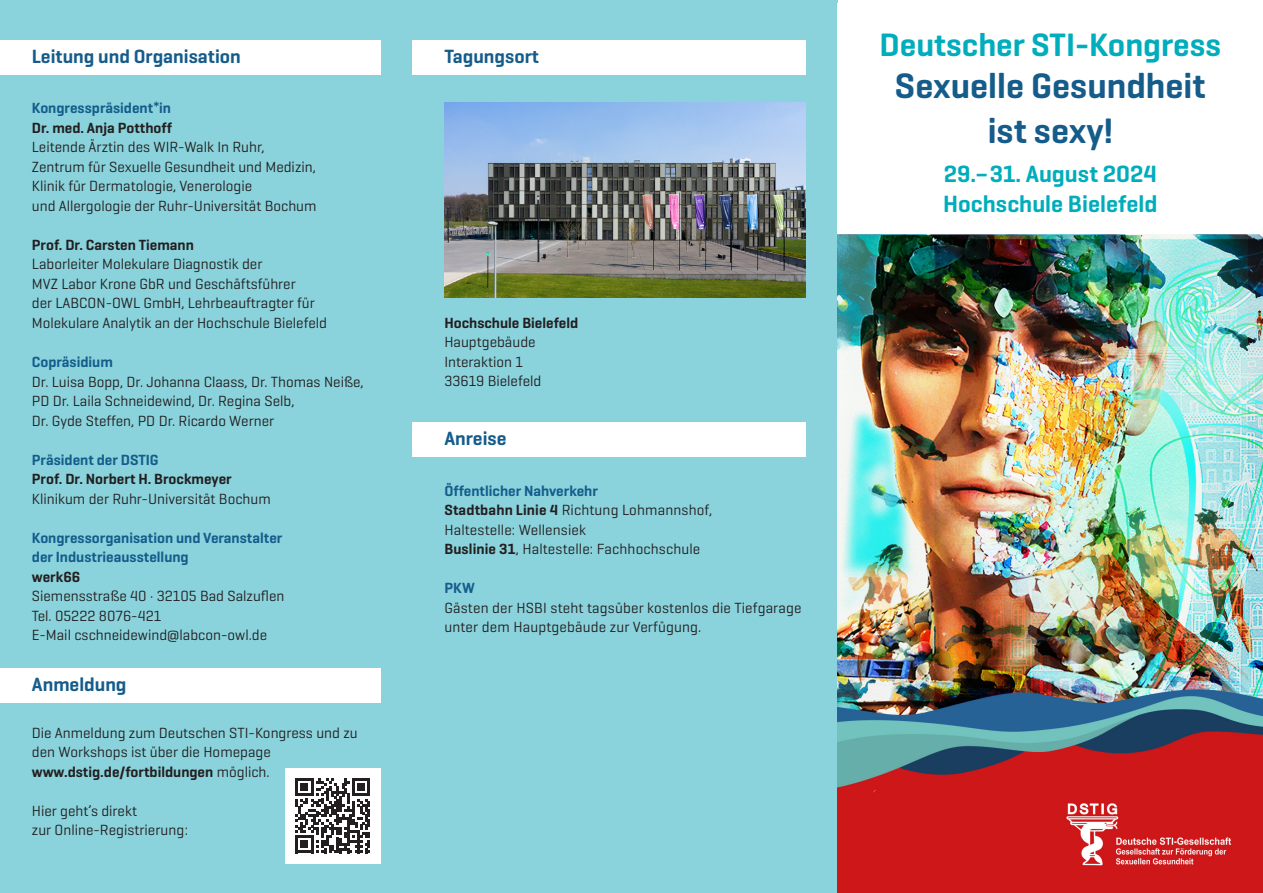
<style>
.page{position:relative;width:1263px;height:893px;background:#fff}
.page>*{position:absolute;margin:0;border:0;box-sizing:border-box;transform-origin:0 0}
.t1{font:600 36px "Geogrotesque";color:#155c8b}
.t2{font:600 33px "Geogrotesque";color:#00adbc}
.t3{font:600 24px "Geogrotesque";color:#00adbc}
.t4{font:600 19.5px "Geogrotesque";color:#155c8b}
.t5{font:15px/19.5px "Geogrotesque";color:#231f20}
.t6{font:600 15px/19.5px "Geogrotesque";color:#155c8b}
.t7{font:600 15px "Geogrotesque";color:#231f20}
.s1{font-weight:600}
</style>
<div class="page">
<div style="left:0;top:0;width:838px;height:893px;background:#8ad3dc"></div>
<img style="left:838px;top:234px;width:425px;height:659px">
<img style="left:444px;top:102px;width:362px;height:196px">
<div style="left:0;top:40px;width:381px;height:34px;background:#fff"></div>
<div style="left:412px;top:40px;width:394px;height:34px;background:#fff"></div>
<div style="left:412px;top:423px;width:394px;height:34px;background:#fff"></div>
<div style="left:285px;top:768px;width:96px;height:95px;background:#fff"></div>
<svg style="left:295px;top:778px;width:75px;height:75px"></svg>
<div style="left:0;top:669px;width:381px;height:34px;background:#fff"></div>
<p class="t4" style="left:32px;top:44px;width:210px">Leitung und Organisation</p>
<p class="t4" style="left:444px;top:44px;width:96px">Tagungsort</p>
<p class="t6" style="left:32px;top:98px;width:141px">Kongresspräsident<sup>*</sup>in</p>
<p class="t7" style="left:32px;top:118px;width:142px">Dr. med. Anja Potthoff</p>
<p class="t5" style="left:32px;top:137px;width:285px">Leitende Ärztin des WIR-Walk In Ruhr,<br>Zentrum für Sexuelle Gesundheit und Medizin,</p>
<p class="t5" style="left:32px;top:176px;width:286px">Klinik für Dermatologie, Venerologie<br>und Allergologie der Ruhr-Universität Bochum</p>
<p class="t7" style="left:32px;top:235px;width:163px">Prof. Dr. Carsten Tiemann</p>
<p class="t5" style="left:32px;top:254px;width:284px">Laborleiter Molekulare Diagnostik der<br>MVZ Labor Krone GbR und Geschäftsführer der LABCON-OWL GmbH, Lehrbeauftragter für</p>
<p class="t5" style="left:32px;top:312px;width:297px">Molekulare Analytik an der Hochschule Bielefeld</p>
<p class="t6" style="left:32px;top:352px;width:83px">Copräsidium</p>
<p class="t5" style="left:32px;top:371px;width:333px">Dr. Luisa Bopp, Dr. Johanna Claass, Dr. Thomas Neiße,<br>PD Dr. Laila Schneidewind, Dr. Regina Selb,<br>Dr. Gyde Steffen, PD Dr. Ricardo Werner</p>
<p class="t6" style="left:32px;top:450px;width:128px">Präsident der DSTIG</p>
<p class="t7" style="left:32px;top:470px;width:201px">Prof. Dr. Norbert H. Brockmeyer</p>
<p class="t5" style="left:32px;top:488px;width:240px">Klinikum der Ruhr-Universität Bochum</p>
<p class="t6" style="left:32px;top:528px;width:252px">Kongressorganisation und Veranstalter der Industrieausstellung</p>
<p class="t7" style="left:32px;top:567px;width:50px">werk66</p>
<p class="t5" style="left:32px;top:586px;width:254px">Siemensstraße 40 · 32105 Bad Salzuflen</p>
<p class="t5" style="left:32px;top:605px;width:131px">Tel. 05222 8076-421</p>
<p class="t5" style="left:32px;top:625px;width:237px">E-Mail cschneidewind@labcon-owl.de</p>
<p class="t4" style="left:32px;top:672px;width:96px">Anmeldung</p>
<p class="t5" style="left:32px;top:722px;width:327px">Die Anmeldung zum Deutschen STI-Kongress und zu den Workshops ist über die Homepage <span class="s1">www.dstig.de/fortbildungen</span> möglich.</p>
<p class="t5" style="left:32px;top:800px;width:107px">Hier geht’s direkt</p>
<p class="t5" style="left:32px;top:820px;width:158px">zur Online-Registrierung:</p>
<p class="t7" style="left:444px;top:313px;width:135px">Hochschule Bielefeld</p>
<p class="t5" style="left:444px;top:332px;width:93px">Hauptgebäude</p>
<p class="t5" style="left:444px;top:351px;width:98px">Interaktion 1<br>33619 Bielefeld</p>
<p class="t4" style="left:444px;top:427px;width:64px">Anreise</p>
<p class="t6" style="left:444px;top:481px;width:155px">Öffentlicher Nahverkehr</p>
<p class="t5" style="left:444px;top:500px;width:269px"><span class="s1">Stadtbahn Linie 4</span> Richtung Lohmannshof,<br>Haltestelle: Wellensiek</p>
<p class="t5" style="left:444px;top:539px;width:258px"><span class="s1">Buslinie 31</span>, Haltestelle: Fachhochschule</p>
<p class="t6" style="left:444px;top:578px;width:32px">PKW</p>
<p class="t5" style="left:444px;top:598px;width:359px">Gästen der HSBI steht tagsüber kostenlos die Tiefgarage unter dem Hauptgebäude zur Verfügung.</p>
<p class="t2" style="left:879px;top:24px;width:343px">Deutscher STI-Kongress</p>
<p class="t1" style="left:895px;top:63px;width:312px">Sexuelle Gesundheit</p>
<p class="t1" style="left:988px;top:108px;width:127px">ist sexy!</p>
<p class="t3" style="left:944px;top:158px;width:215px">29.–31. August 2024</p>
<p class="t3" style="left:943px;top:188px;width:216px">Hochschule Bielefeld</p>
</div>
